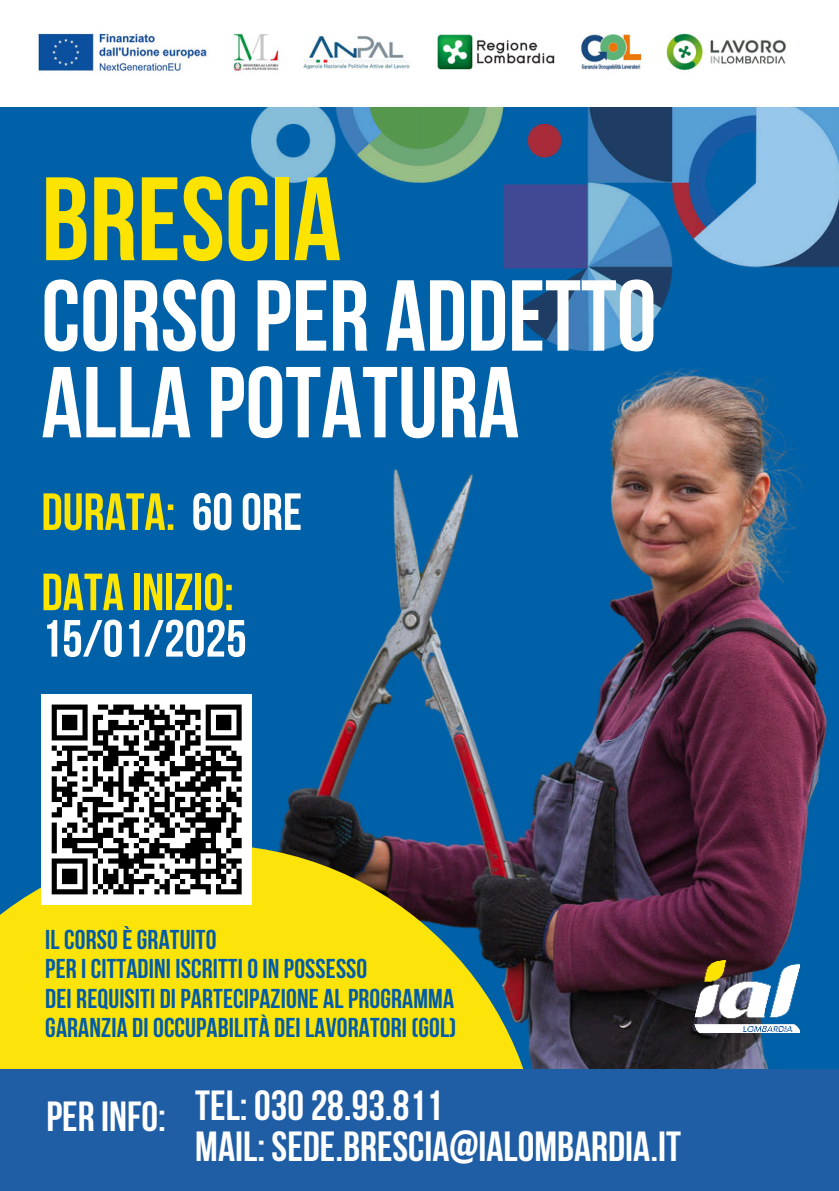
<style>
.page{position:relative;width:839px;height:1191px;background:#fff}
.page>*{position:absolute;margin:0;border:0;box-sizing:border-box;transform-origin:0 0}
.t1{font:700 118.4px "Bebas Neue";color:#fce400}
.t2{font:700 100.6px/86.6px "Bebas Neue";color:#fff}
.t3{font:700 52.2px "Bebas Neue";color:#fce400}
.t4{font:700 52.2px "Bebas Neue";color:#ffe600}
.t5{font:700 52.2px "Bebas Neue";color:#fff}
.t6{font:700 42px/41.2px "Bebas Neue";color:#fff}
.t7{font:700 27.2px/29.6px "Bebas Neue";letter-spacing:.005em;color:#005ca8}
.s1{color:#fff}
</style>
<div class="page">
<div style="left:0;top:0;width:838px;height:1191px;background:#0061a8"></div>
<img style="left:251px;top:107px;width:587px;height:963px">
<svg style="left:0;top:844px;width:542px;height:226px;fill:#fce40b"></svg>
<div style="left:0;top:1070px;width:838px;height:121px;background:#1f5da5"></div>
<div style="left:0;top:0;width:838px;height:107px;background:#fff"></div>
<img style="left:38px;top:33px;width:748px;height:40px">
<img style="left:694px;top:960px;width:105px;height:72px">
<div style="left:41px;top:694px;width:211px;height:211px;background:#fff"></div>
<svg style="left:51px;top:704px;width:191px;height:191px"></svg>
<h1 class="t1" style="left:41px;top:154px;width:301px">BRESCIA</h1>
<h2 class="t2" style="left:41px;top:271px;width:616px">CORSO PER ADDETTO<br>ALLA POTATURA</h2>
<h3 class="t3" style="left:41px;top:483px;width:262px">DURATA: <span class="s1">60 ORE</span></h3>
<h3 class="t4" style="left:41px;top:564px;width:194px">DATA INIZIO:</h3>
<h3 class="t5" style="left:41px;top:610px;width:207px">15/01/2025</h3>
<p class="t7" style="left:45px;top:924px;width:412px">IL CORSO È GRATUITO<br>PER I CITTADINI ISCRITTI O IN POSSESSO<br>DEI REQUISITI DI PARTECIPAZIONE AL PROGRAMMA GARANZIA DI OCCUPABILITÀ DEI LAVORATORI (GOL)</p>
<h3 class="t6" style="left:46px;top:1095px;width:121px">PER INFO:</h3>
<h3 class="t6" style="left:195px;top:1085px;width:487px">TEL: 030 28.93.811<br>MAIL: SEDE.BRESCIA@IALOMBARDIA.IT</h3>
</div>
